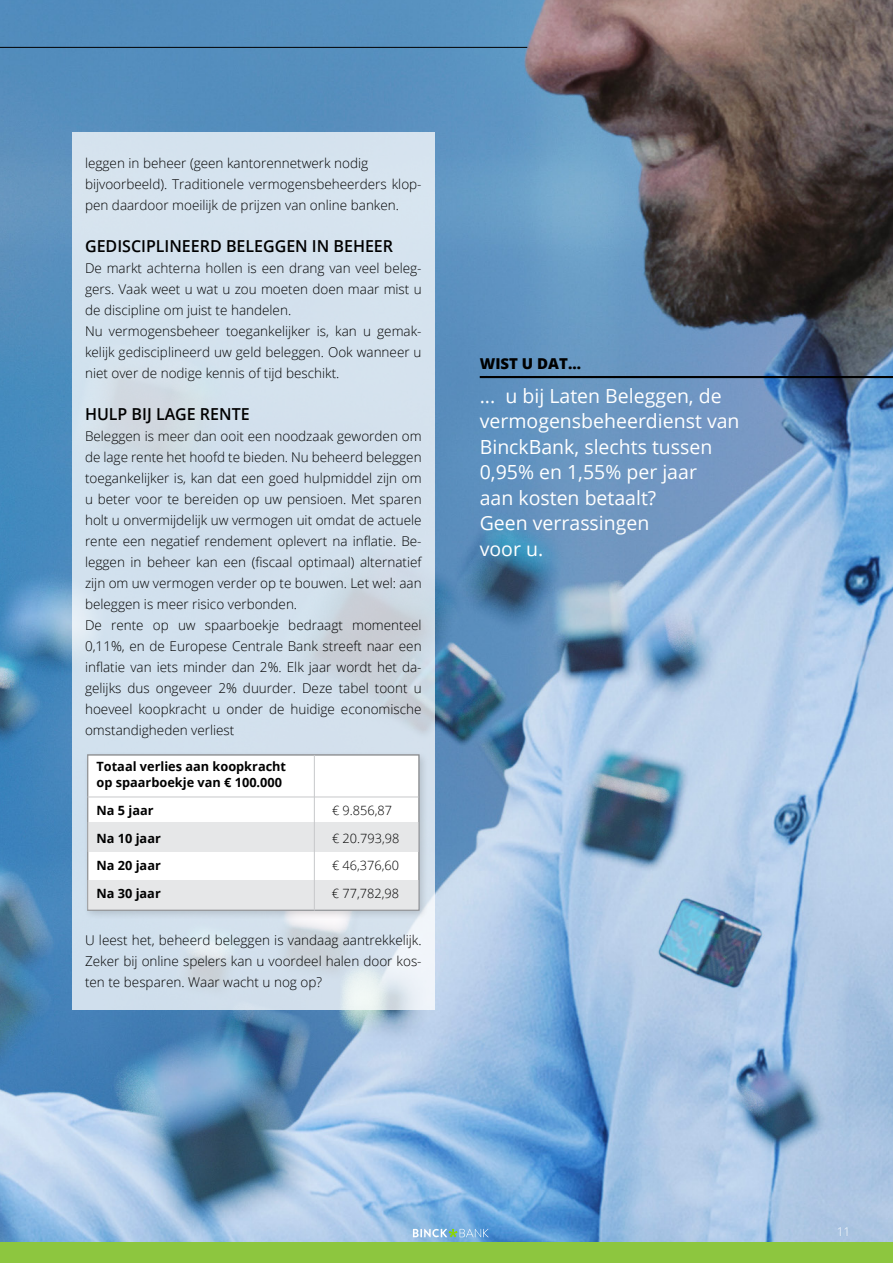
<style>
.page{position:relative;width:893px;height:1263px;background:#fff}
.page>*{position:absolute;margin:0;border:0;box-sizing:border-box;transform-origin:0 0}
.t1{font:19.5px/25.5px "Open Sans";color:#fff}
.t2{font:600 16.5px "Open Sans";color:#000}
.t3{font:800 15px "Open Sans";color:#000}
.t4{font:300 13.5px/21px "Open Sans";color:#000}
.t5{font:700 12.75px/15.8px "Open Sans";color:#000}
.t6{font:300 12.75px "Open Sans";color:#000}
.t7{font:300 12px "Open Sans";color:#fff}
</style>
<div class="page">
<img style="left:0;top:0;width:893px;height:1243px">
<svg style="left:72px;top:132px;width:362px;height:877px;background:#d3e0ec"></svg>
<div style="left:0;top:1243px;width:893px;height:20px;background:#8dc63f"></div>
<hr style="left:0;top:47px;width:527px;height:1px;background:#000">
<svg style="left:413px;top:1229px;width:76px;height:8px"></svg>
<div style="left:84px;top:750px;width:345px;height:171px;background:#000;opacity:.15"></div>
<div style="left:87px;top:755px;width:332px;height:155px;background:#fff"></div>
<div style="left:87px;top:823px;width:332px;height:29px;background:#e6e7e8"></div>
<div style="left:87px;top:880px;width:332px;height:30px;background:#e6e7e8"></div>
<div style="left:87px;top:755px;width:332px;height:155px;border:1px solid #939598"></div>
<hr style="left:314px;top:755px;width:1px;height:155px;background:#c7c8ca">
<hr style="left:87px;top:797px;width:331px;height:1px;background:#c7c8ca">
<hr style="left:480px;top:376px;width:413px;height:2px;background:#000">
<p class="t4" style="left:85px;top:152px;width:338px">leggen in beheer (geen kantorennetwerk nodig bijvoorbeeld). Traditionele vermogensbeheerders klop&shy;pen daardoor moeilijk de prijzen van online banken.</p>
<p class="t2" style="left:85px;top:234px;width:310px">GEDISCIPLINEERD BELEGGEN IN BEHEER</p>
<p class="t4" style="left:85px;top:257px;width:338px">De markt achterna hollen is een drang van veel beleg&shy;gers. Vaak weet u wat u zou moeten doen maar mist u de discipline om juist te handelen.<br>Nu vermogensbeheer toegankelijker is, kan u gemak&shy;kelijk gedisciplineerd uw geld beleggen. Ook wanneer u niet over de nodige kennis of tijd beschikt.</p>
<p class="t2" style="left:85px;top:402px;width:166px">HULP BIJ LAGE RENTE</p>
<p class="t4" style="left:85px;top:425px;width:338px">Beleggen is meer dan ooit een noodzaak geworden om de lage rente het hoofd te bieden. Nu beheerd beleggen toegankelijker is, kan dat een goed hulpmiddel zijn om u beter voor te bereiden op uw pensioen. Met sparen holt u onvermijdelijk uw vermogen uit omdat de actuele rente een negatief rendement oplevert na inflatie. Be&shy;leggen in beheer kan een (fiscaal optimaal) alternatief zijn om uw vermogen verder op te bouwen. Let wel: aan beleggen is meer risico verbonden.<br>De rente op uw spaarboekje bedraagt momenteel 0,11%, en de Europese Centrale Bank streeft naar een inflatie van iets minder dan 2%. Elk jaar wordt het da&shy;gelijks dus ongeveer 2% duurder. Deze tabel toont u hoeveel koopkracht u onder de huidige economische omstandigheden verliest</p>
<p class="t5" style="left:96px;top:758px;width:191px">Totaal verlies aan koopkracht op spaarboekje van € 100.000</p>
<p class="t5" style="left:96px;top:802px;width:59px">Na 5 jaar</p>
<p class="t6" style="left:332px;top:801px;width:62px">€ 9.856,87</p>
<p class="t5" style="left:96px;top:830px;width:66px">Na 10 jaar</p>
<p class="t6" style="left:332px;top:829px;width:69px">€ 20.793,98</p>
<p class="t5" style="left:96px;top:857px;width:66px">Na 20 jaar</p>
<p class="t6" style="left:332px;top:857px;width:69px">€ 46,376,60</p>
<p class="t5" style="left:96px;top:885px;width:66px">Na 30 jaar</p>
<p class="t6" style="left:332px;top:885px;width:69px">€ 77,782,98</p>
<p class="t4" style="left:85px;top:929px;width:338px">U leest het, beheerd beleggen is vandaag aantrekkelijk.<br>Zeker bij online spelers kan u voordeel halen door kos&shy;ten te besparen. Waar wacht u nog op?</p>
<p class="t3" style="left:480px;top:352px;width:103px">WIST U DAT...</p>
<h1 class="t1" style="left:480px;top:382px;width:261px">... u bij Laten Beleggen, de vermogensbeheerdienst van<br>BinckBank, slechts tussen<br>0,95% en 1,55% per jaar<br>aan kosten betaalt?<br>Geen verrassingen<br>voor u.</h1>
<p class="t7" style="left:837px;top:1223px;width:15px">11</p>
</div>
